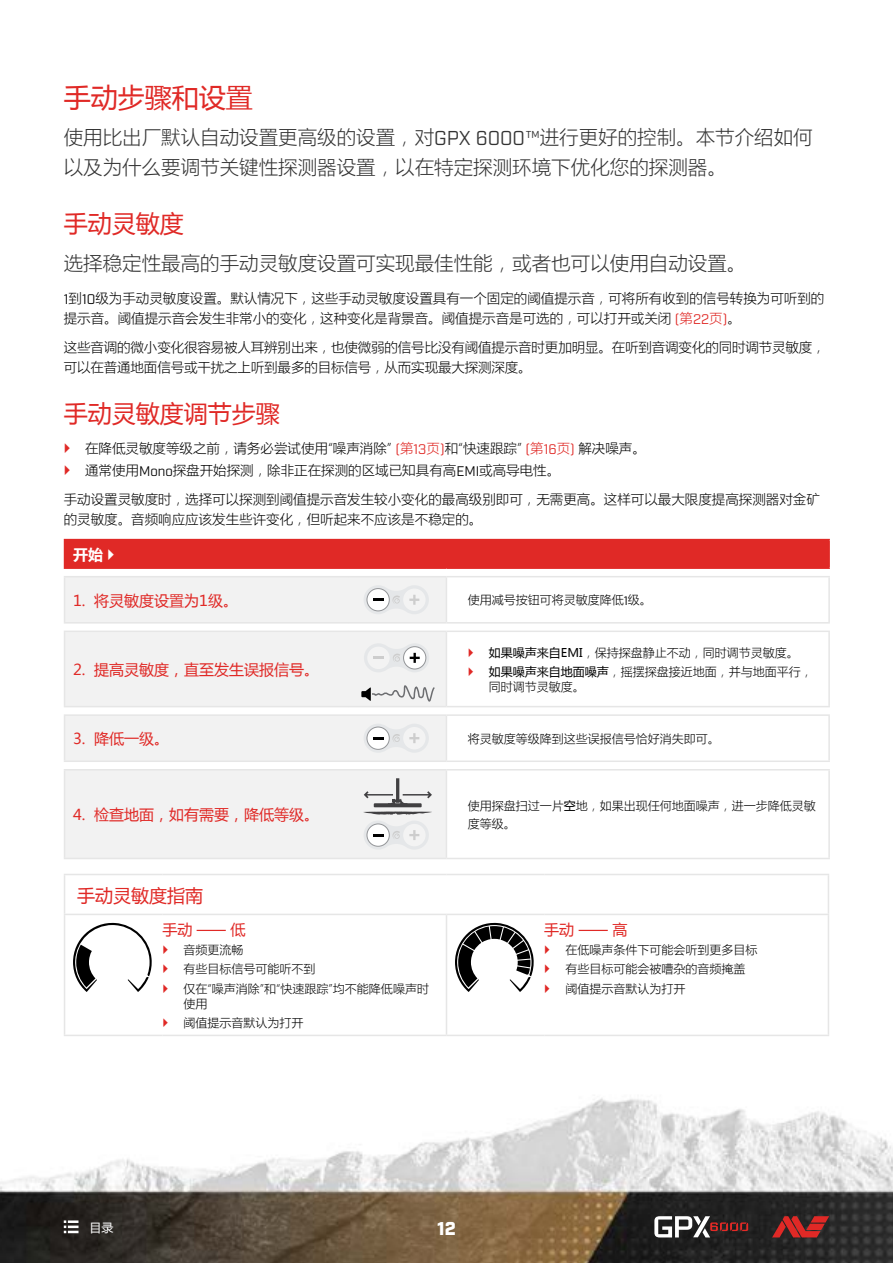
<style>
.page{position:relative;width:893px;height:1263px;background:#fff}
.page>*{position:absolute;margin:0;border:0;box-sizing:border-box;transform-origin:0 0}
.t1{font:27px "Microsoft Ya Hei";color:#e02926}
.t2{font:24px "Microsoft Ya Hei";color:#e02926}
.t3{font:300 19.5px/29.2px "Microsoft Ya Hei";color:#333}
.t4{font:18px "Microsoft Ya Hei";color:#e02926}
.t5{font:900 18px "Industry";color:#fff}
.t6{font:15px "Microsoft Ya Hei";color:#e02926}
.t7{font:700 15px "Microsoft Ya Hei";color:#fff}
.t8{font:300 13.5px/20.2px "Microsoft Ya Hei";color:#000}
.t9{font:300 12px/19.2px "Microsoft Ya Hei";color:#000}
.t10{font:12px "Microsoft Ya Hei";color:#fff}
.s1{font-family:"Industry";font-weight:400}
.s2{font-family:"Industry";font-weight:400;color:#e02926}
.s3{color:#e02926}
.s4{font-weight:400}
</style>
<div class="page">
<img style="left:0;top:538px;width:893px;height:725px">
<svg style="left:64px;top:1220px;width:15px;height:13px"></svg>
<svg style="left:654px;top:1216px;width:94px;height:21px"></svg>
<svg style="left:772px;top:1216px;width:57px;height:21px"></svg>
<div style="left:65px;top:540px;width:764px;height:28px;background:#e02926"></div>
<svg style="left:65px;top:577px;width:381px;height:281px;fill:#f2f2f2"></svg>
<svg style="left:446px;top:577px;width:383px;height:281px"></svg>
<hr style="left:64px;top:567px;width:285px;height:2px;background:#e02926">
<hr style="left:349px;top:567px;width:97px;height:2px;background:#e02926">
<hr style="left:446px;top:567px;width:384px;height:2px;background:#e02926">
<hr style="left:64px;top:576px;width:285px;height:1px;background:#e6e6e6">
<hr style="left:64px;top:577px;width:1px;height:45px;background:#e6e6e6">
<hr style="left:64px;top:622px;width:285px;height:1px;background:#e6e6e6">
<hr style="left:349px;top:576px;width:97px;height:1px;background:#e6e6e6">
<hr style="left:446px;top:576px;width:384px;height:1px;background:#e6e6e6">
<hr style="left:446px;top:577px;width:1px;height:45px;background:#e6e6e6">
<hr style="left:828px;top:577px;width:2px;height:45px;background:#e6e6e6">
<hr style="left:349px;top:622px;width:97px;height:1px;background:#e6e6e6">
<hr style="left:446px;top:622px;width:384px;height:1px;background:#e6e6e6">
<hr style="left:64px;top:630px;width:285px;height:2px;background:#e6e6e6">
<hr style="left:64px;top:632px;width:1px;height:74px;background:#e6e6e6">
<hr style="left:64px;top:706px;width:285px;height:1px;background:#e6e6e6">
<hr style="left:349px;top:630px;width:97px;height:2px;background:#e6e6e6">
<hr style="left:446px;top:630px;width:384px;height:2px;background:#e6e6e6">
<hr style="left:446px;top:632px;width:1px;height:74px;background:#e6e6e6">
<hr style="left:828px;top:632px;width:2px;height:74px;background:#e6e6e6">
<hr style="left:349px;top:706px;width:97px;height:1px;background:#e6e6e6">
<hr style="left:446px;top:706px;width:384px;height:1px;background:#e6e6e6">
<hr style="left:446px;top:714px;width:384px;height:2px;background:#e6e6e6">
<hr style="left:828px;top:716px;width:2px;height:44px;background:#e6e6e6">
<hr style="left:446px;top:760px;width:384px;height:2px;background:#e6e6e6">
<hr style="left:446px;top:769px;width:384px;height:1px;background:#e6e6e6">
<hr style="left:828px;top:770px;width:2px;height:88px;background:#e6e6e6">
<hr style="left:446px;top:858px;width:384px;height:1px;background:#e6e6e6">
<hr style="left:349px;top:714px;width:97px;height:2px;background:#e6e6e6">
<hr style="left:446px;top:716px;width:1px;height:44px;background:#e6e6e6">
<hr style="left:349px;top:760px;width:97px;height:2px;background:#e6e6e6">
<hr style="left:349px;top:769px;width:97px;height:1px;background:#e6e6e6">
<hr style="left:446px;top:770px;width:1px;height:88px;background:#e6e6e6">
<hr style="left:349px;top:858px;width:97px;height:1px;background:#e6e6e6">
<hr style="left:64px;top:714px;width:285px;height:2px;background:#e6e6e6">
<hr style="left:64px;top:716px;width:1px;height:44px;background:#e6e6e6">
<hr style="left:64px;top:760px;width:285px;height:2px;background:#e6e6e6">
<hr style="left:64px;top:769px;width:285px;height:1px;background:#e6e6e6">
<hr style="left:64px;top:770px;width:1px;height:88px;background:#e6e6e6">
<hr style="left:64px;top:858px;width:285px;height:1px;background:#e6e6e6">
<hr style="left:64px;top:539px;width:285px;height:1px;background:#e02926">
<svg style="left:64px;top:540px;width:1px;height:27px"></svg>
<hr style="left:349px;top:539px;width:97px;height:1px;background:#e02926">
<hr style="left:446px;top:539px;width:384px;height:1px;background:#e02926">
<hr style="left:828px;top:540px;width:2px;height:27px;background:#e02926">
<svg style="left:364px;top:585px;width:65px;height:29px"></svg>
<svg style="left:364px;top:643px;width:65px;height:29px"></svg>
<svg style="left:361px;top:682px;width:74px;height:27px"></svg>
<svg style="left:364px;top:724px;width:65px;height:29px"></svg>
<hr style="left:374px;top:803px;width:48px;height:4px;background:#414042">
<svg style="left:364px;top:791px;width:68px;height:13px"></svg>
<svg style="left:363px;top:811px;width:69px;height:39px"></svg>
<svg style="left:65px;top:875px;width:763px;height:160px"></svg>
<svg style="left:447px;top:915px;width:381px;height:120px"></svg>
<hr style="left:64px;top:874px;width:98px;height:1px;background:#e6e6e6">
<hr style="left:64px;top:875px;width:1px;height:39px;background:#e6e6e6">
<hr style="left:162px;top:874px;width:284px;height:1px;background:#e6e6e6">
<hr style="left:446px;top:874px;width:98px;height:1px;background:#e6e6e6">
<hr style="left:544px;top:874px;width:285px;height:1px;background:#e6e6e6">
<hr style="left:828px;top:875px;width:1px;height:39px;background:#e6e6e6">
<hr style="left:64px;top:914px;width:98px;height:1px;background:#e6e6e6">
<hr style="left:64px;top:915px;width:1px;height:120px;background:#e6e6e6">
<hr style="left:162px;top:914px;width:284px;height:1px;background:#e6e6e6">
<hr style="left:64px;top:1035px;width:98px;height:1px;background:#e6e6e6">
<hr style="left:162px;top:1035px;width:284px;height:1px;background:#e6e6e6">
<hr style="left:446px;top:914px;width:98px;height:1px;background:#e6e6e6">
<hr style="left:446px;top:915px;width:1px;height:120px;background:#e6e6e6">
<hr style="left:544px;top:914px;width:285px;height:1px;background:#e6e6e6">
<hr style="left:828px;top:915px;width:1px;height:120px;background:#e6e6e6">
<hr style="left:446px;top:1035px;width:98px;height:1px;background:#e6e6e6">
<hr style="left:544px;top:1035px;width:285px;height:1px;background:#e6e6e6">
<svg style="left:73px;top:923px;width:79px;height:69px"></svg>
<svg style="left:455px;top:923px;width:79px;height:69px"></svg>
<svg style="left:469px;top:648px;width:4px;height:9px"></svg>
<svg style="left:469px;top:667px;width:4px;height:9px"></svg>
<svg style="left:163px;top:945px;width:5px;height:9px"></svg>
<svg style="left:163px;top:964px;width:5px;height:9px"></svg>
<svg style="left:163px;top:984px;width:5px;height:9px"></svg>
<svg style="left:163px;top:1018px;width:5px;height:9px"></svg>
<svg style="left:545px;top:945px;width:5px;height:9px"></svg>
<svg style="left:545px;top:964px;width:5px;height:9px"></svg>
<svg style="left:545px;top:984px;width:5px;height:9px"></svg>
<h1 class="t1" style="left:64px;top:79px;width:190px">手动步骤和设置</h1>
<h3 class="t3" style="left:64px;top:122px;width:750px">使用比出厂默认自动设置更高级的设置，对<span class="s1">GPX 6000™</span>进行更好的控制。本节介绍如何以及为什么要调节关键性探测器设置，以在特定探测环境下优化您的探测器。</h3>
<h2 class="t2" style="left:64px;top:207px;width:121px">手动灵敏度</h2>
<h3 class="t3" style="left:64px;top:248px;width:684px">选择稳定性最高的手动灵敏度设置可实现最佳性能，或者也可以使用自动设置。</h3>
<p class="t8" style="left:64px;top:288px;width:762px"><span class="s1">1</span>到<span class="s1">10</span>级为手动灵敏度设置。默认情况下，这些手动灵敏度设置具有一个固定的阈值提示音，可将所有收到的信号转换为可听到的提示音。阈值提示音会发生非常小的变化，这种变化是背景音。阈值提示音是可选的，可以打开或关闭 <span class="s2">(</span><span class="s3">第</span><span class="s2">22</span><span class="s3">页</span><span class="s2">)</span>。</p>
<p class="t8" style="left:64px;top:337px;width:763px">这些音调的微小变化很容易被人耳辨别出来，也使微弱的信号比没有阈值提示音时更加明显。在听到音调变化的同时调节灵敏度，可以在普通地面信号或干扰之上听到最多的目标信号，从而实现最大探测深度。</p>
<h2 class="t2" style="left:64px;top:397px;width:217px">手动灵敏度调节步骤</h2>
<p class="t8" style="left:85px;top:437px;width:562px;line-height:22.2px">在降低灵敏度等级之前，请务必尝试使用“噪声消除” <span class="s2">(</span><span class="s3">第</span><span class="s2">13</span><span class="s3">页</span><span class="s2">)</span>和“快速跟踪” <span class="s2">(</span><span class="s3">第</span><span class="s2">16</span><span class="s3">页</span><span class="s2">)</span> 解决噪声。通常使用<span class="s1">Mono</span>探盘开始探测，除非正在探测的区域已知具有高<span class="s1">EMI</span>或高导电性。</p>
<p class="t8" style="left:64px;top:489px;width:758px">手动设置灵敏度时，选择可以探测到阈值提示音发生较小变化的最高级别即可，无需更高。这样可以最大限度提高探测器对金矿的灵敏度。音频响应应该发生些许变化，但听起来不应该是不稳定的。</p>
<p class="t7" style="left:73px;top:544px;width:31px">开始</p>
<p class="t6" style="left:73px;top:590px;width:167px">1. 将灵敏度设置为1级。</p>
<p class="t9" style="left:468px;top:590px;width:186px">使用减号按钮可将灵敏度降低<span class="s1">1</span>级。</p>
<p class="t6" style="left:73px;top:659px;width:248px">2. 提高灵敏度，直至发生误报信号。</p>
<p class="t9" style="left:489px;top:642px;width:326px"><span class="s4">如果噪声来自EMI</span>，保持探盘静止不动，同时调节灵敏度。<span class="s4">如果噪声来自地面噪声</span>，摇摆探盘接近地面，并与地面平行，</p>
<p class="t9" style="left:489px;top:677px;width:97px">同时调节灵敏度。</p>
<p class="t6" style="left:73px;top:729px;width:98px">3. 降低一级。</p>
<p class="t9" style="left:468px;top:728px;width:253px">将灵敏度等级降到这些误报信号恰好消失即可。</p>
<p class="t6" style="left:73px;top:804px;width:248px">4. 检查地面，如有需要，降低等级。</p>
<p class="t9" style="left:468px;top:796px;width:349px;line-height:18px">使用探盘扫过一片<span class="s4">空</span>地，如果出现任何地面噪声，进一步降低灵敏度等级。</p>
<h3 class="t4" style="left:77px;top:883px;width:128px">手动灵敏度指南</h3>
<p class="t6" style="left:162px;top:919px;width:85px">手动 -—低</p>
<p class="t9" style="left:184px;top:940px;width:247px">音频更流畅<br>有些目标信号可能听不到<br>仅在“噪声消除”和“快速跟踪”均不能降低噪声时</p>
<p class="t9" style="left:184px;top:993px;width:122px">使用<br>阈值提示音默认为打开</p>
<p class="t10" style="left:90px;top:1219px;width:25px">目录</p>
<h3 class="t5" style="left:437px;top:1217px;width:20px">12</h3>
<p class="t6" style="left:544px;top:919px;width:85px">手动 -—高</p>
<p class="t9" style="left:566px;top:940px;width:193px">在低噪声条件下可能会听到更多目标有些目标可能会被嘈杂的音频掩盖阈值提示音默认为打开</p>
</div>
